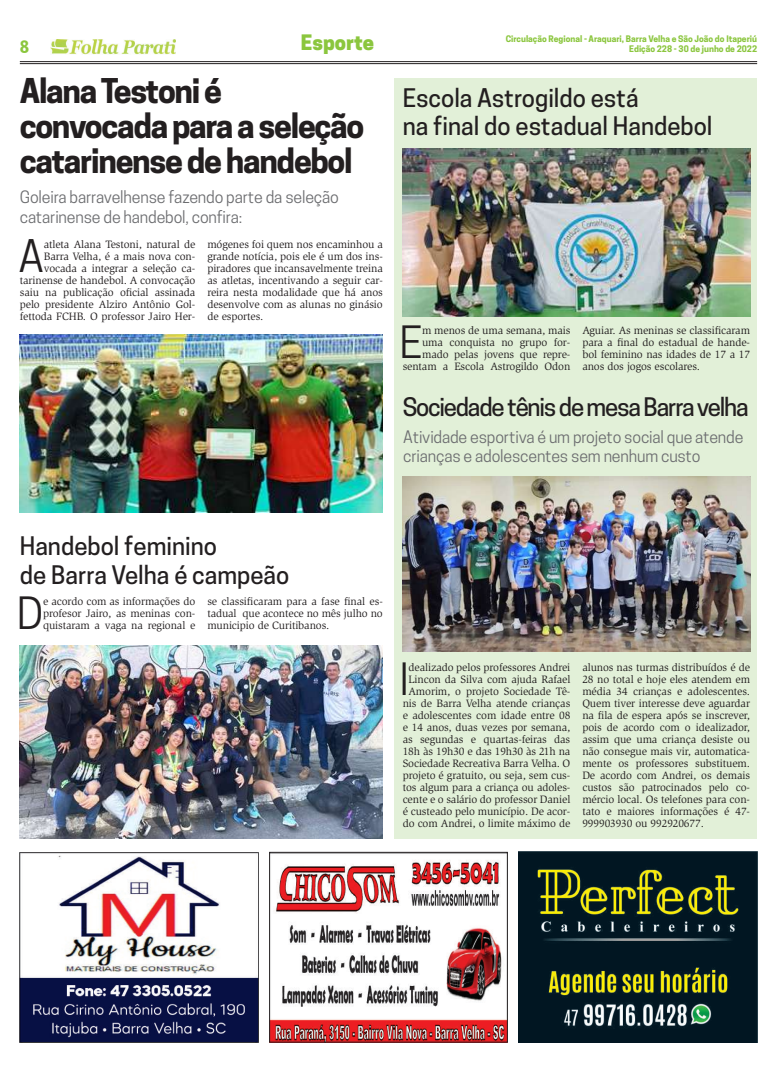
<style>
.page{position:relative;width:777px;height:1078px;background:#fff}
.page>*{position:absolute;margin:0;border:0;box-sizing:border-box;transform-origin:0 0}
.t1{font:41.8px "Cooper Hewitt";color:#231f20}
.t2{font:700 32px/35px "Cooper Hewitt";letter-spacing:-.04em;color:#231f20}
.t3{font:500 24px/28.8px "Cooper Hewitt";color:#231f20}
.t4{font:500 24px "Cooper Hewitt";letter-spacing:-.05em;color:#231f20}
.t5{font:800 20px "Cooper Hewitt";color:#8bc63e}
.t6{font:18px "Humanist 777 BT Black Condensed B";color:#8bc63e}
.t7{font:16px/19.2px "Cooper Hewitt";letter-spacing:-.01em;color:#6c6d70}
.t8{font:11px/12px "Slimbach Std";letter-spacing:-.01em;color:#231f20;text-align:justify}
.t9{font:700 8.5px "Cooper Hewitt";color:#8bc63e}
</style>
<div class="page">
<hr style="left:20px;top:61px;width:737px;height:1px;background:#231f20">
<hr style="left:20px;top:63px;width:737px;height:1px;background:#231f20">
<img style="left:50px;top:40px;width:125px;height:14px">
<img style="left:271px;top:853px;width:234px;height:187px">
<div style="left:269px;top:851px;width:238px;height:191px;border:1px solid #231f20"></div>
<img style="left:519px;top:851px;width:238px;height:191px">
<img style="left:20px;top:852px;width:238px;height:190px">
<div style="left:394px;top:79px;width:363px;height:759px;background:#e2f0d8"></div>
<img style="left:20px;top:334px;width:363px;height:178px">
<img style="left:20px;top:645px;width:363px;height:193px">
<img style="left:403px;top:148px;width:347px;height:168px">
<img style="left:403px;top:476px;width:347px;height:175px">
<h3 class="t5" style="left:301px;top:31px;width:75px">Esporte</h3>
<p class="t9" style="left:629px;top:44px;width:129px">Edição 228 - 30 de junho de 2022</p>
<h2 class="t2" style="left:20px;top:73px;width:346px">Alana Testoni é convocada para a seleção catarinense de handebol</h2>
<h3 class="t7" style="left:20px;top:188px;width:320px">Goleira barravelhense fazendo parte da seleção catarinense de handebol, confira:</h3>
<h1 class="t1" style="left:19px;top:231px;width:27px">A</h1>
<p class="t9" style="left:506px;top:34px;width:253px">Circulação Regional - Araquari, Barra Velha e São João do Itaperiú</p>
<h3 class="t6" style="left:20px;top:36px;width:11px">8</h3>
<h3 class="t3" style="left:403px;top:83px;width:311px">Escola Astrogildo está<br>na final do estadual Handebol</h3>
<p class="t8" style="left:20px;top:238px;width:177px;text-align:right">atleta Alana Testoni, natural de Barra Velha, é a mais nova con&shy;vocada a integrar a seleção ca&shy;tarinense de handebol. A convocação saiu na publicação oficial assinada pelo presidente Alziro Antônio Gol&shy;fettoda FCHB. O professor Jairo Her-</p>
<p class="t8" style="left:207px;top:238px;width:177px">mógenes foi quem nos encaminhou a grande notícia, pois ele é um dos ins&shy;piradores que incansavelmente treina as atletas, incentivando a seguir car&shy;reira nesta modalidade que há anos desenvolve com as alunas no ginásio de esportes.</p>
<h1 class="t1" style="left:399px;top:318px;width:24px">E</h1>
<p class="t8" style="left:403px;top:324px;width:169px;text-align:right">m menos de uma semana, mais uma conquista no grupo for&shy;mado pelas jovens que repre&shy;sentam a Escola Astrogildo Odon</p>
<p class="t8" style="left:582px;top:324px;width:169px">Aguiar. As meninas se classificaram para a final do estadual de hande&shy;bol feminino nas idades de 17 a 17 anos dos jogos escolares.</p>
<h3 class="t4" style="left:403px;top:392px;width:347px">Sociedade tênis de mesa Barra velha</h3>
<h3 class="t7" style="left:403px;top:427px;width:342px">Atividade esportiva é um projeto social que atende crianças e adolescentes sem nenhum custo</h3>
<h3 class="t3" style="left:20px;top:531px;width:271px">Handebol feminino<br>de Barra Velha é campeão</h3>
<h1 class="t1" style="left:17px;top:588px;width:28px">D</h1>
<p class="t8" style="left:43px;top:595px;width:154px">e acordo com as informações do profesor Jairo, as meninas con&shy;quistaram a vaga na regional e</p>
<p class="t8" style="left:207px;top:595px;width:177px">se classificaram para a fase final es&shy;tadual que acontece no mês julho no municipio de Curitibanos.</p>
<h1 class="t1" style="left:399px;top:654px;width:11px">I</h1>
<p class="t8" style="left:403px;top:661px;width:169px;text-align:center">dealizado pelos professores Andrei Lincon da Silva com ajuda Rafael Amorim, o projeto Sociedade Tê&shy;nis de Barra Velha atende crianças e adolescentes com idade entre 08 e 14 anos, duas vezes por semana, as segundas e quartas-feiras das 18h às 19h30 e das 19h30 às 21h na Sociedade Recreativa Barra Velha. O projeto é gratuito, ou seja, sem cus&shy;tos algum para a criança ou adoles&shy;cente e o salário do professor Daniel é custeado pelo município. De acor&shy;do com Andrei, o limite máximo de</p>
<p class="t8" style="left:582px;top:661px;width:169px">alunos nas turmas distribuídos é de 28 no total e hoje eles atendem em média 34 crianças e adolescentes.<br>Quem tiver interesse deve aguardar na fila de espera após se inscrever, pois de acordo com o idealizador, assim que uma criança desiste ou não consegue mais vir, automatica&shy;mente os professores substituem.<br>De acordo com Andrei, os demais custos são patrocinados pelo co&shy;mércio local. Os telefones para con&shy;tato e maiores informações é 47- 999903930 ou 992920677.</p>
</div>
